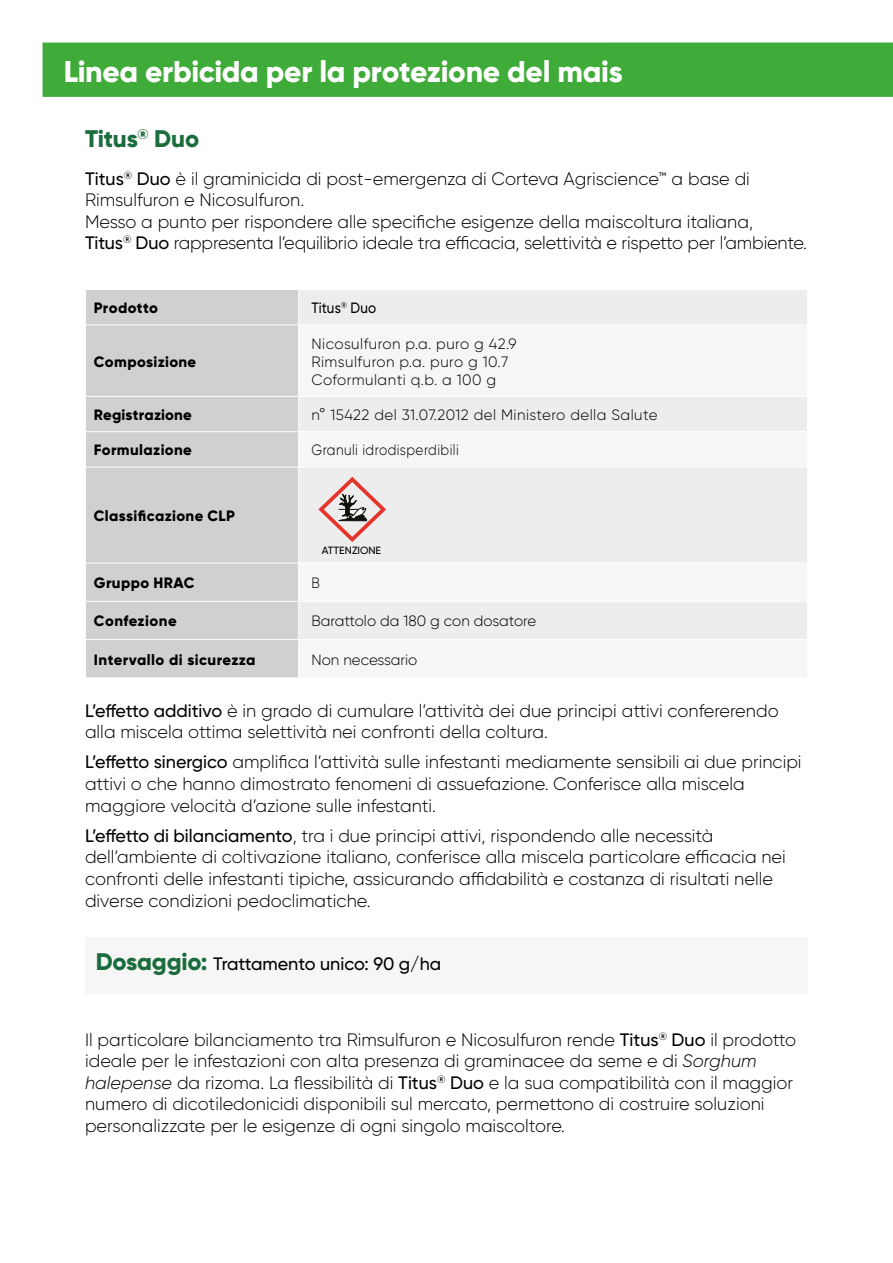
<style>
.page{position:relative;width:893px;height:1263px;background:#fff}
.page>*{position:absolute;margin:0;border:0;box-sizing:border-box;transform-origin:0 0}
.t1{font:800 30px "Gilroy";letter-spacing:-.01em;color:#fff}
.t2{font:800 24px "Gilroy";letter-spacing:-.005em;color:#1a6c3c}
.t3{font:300 18px/21.6px "Gilroy";color:#000}
.t4{font:500 18px "Gilroy";color:#000}
.t5{font:300 15px/18px "Gilroy";letter-spacing:.03em;color:#000}
.t6{font:800 15px "Gilroy";letter-spacing:.025em;color:#000}
.t7{font:300 15px "Gilroy";color:#000}
.t8{font:300 15px "Gilroy";letter-spacing:.03em;color:#000;scale:.9 1}
.t9{font:500 15px "Gilroy";letter-spacing:.005em;color:#000;scale:.9 1}
.t10{font:500 10.5px "Gilroy";color:#000}
.s1{font-weight:500}
.s2{font-weight:800;font-size:24px;color:#1a6c3c}
.s3{font-style:italic}
</style>
<div class="page">
<div style="left:85px;top:937px;width:723px;height:56px;background:#f6f6f6"></div>
<div style="left:43px;top:43px;width:850px;height:54px;background:#3fab39"></div>
<div style="left:86px;top:290px;width:212px;height:387px;background:#d0d0d0"></div>
<div style="left:299px;top:290px;width:508px;height:34px;background:#ededed"></div>
<svg style="left:299px;top:397px;width:508px;height:242px;fill:#ededed"></svg>
<hr style="left:85px;top:325px;width:214px;height:1px;background:#fff">
<hr style="left:85px;top:396px;width:214px;height:1px;background:#fff">
<hr style="left:85px;top:431px;width:214px;height:1px;background:#fff">
<hr style="left:299px;top:431px;width:509px;height:1px;background:#fff">
<hr style="left:85px;top:467px;width:214px;height:1px;background:#fff">
<hr style="left:299px;top:467px;width:509px;height:1px;background:#fff">
<hr style="left:85px;top:563px;width:214px;height:1px;background:#fff">
<hr style="left:299px;top:563px;width:509px;height:1px;background:#fff">
<hr style="left:85px;top:601px;width:214px;height:1px;background:#fff">
<hr style="left:299px;top:601px;width:509px;height:1px;background:#fff">
<hr style="left:85px;top:639px;width:214px;height:1px;background:#fff">
<svg style="left:318px;top:477px;width:68px;height:65px"></svg>
<h1 class="t1" style="left:64px;top:52px;width:560px">Linea erbicida per la protezione del mais</h1>
<h2 class="t2" style="left:85px;top:123px;width:116px">Titus<sup>®</sup> Duo</h2>
<p class="t3" style="left:85px;top:167px;width:724px"><span class="s1">Titus</span><sup>®</sup> <span class="s1">Duo</span> è il graminicida di post-emergenza di Corteva Agriscience™ a base di Rimsulfuron e Nicosulfuron.<br>Messo a punto per rispondere alle specifiche esigenze della maiscoltura italiana,<br><span class="s1">Titus</span><sup>®</sup> <span class="s1">Duo</span> rappresenta l’equilibrio ideale tra efficacia, selettività e rispetto per l’ambiente.</p>
<p class="t6" style="left:94px;top:299px;width:66px">Prodotto</p>
<p class="t9" style="left:311px;top:299px;width:73px">Titus<sup>®</sup> Duo</p>
<p class="t6" style="left:94px;top:352px;width:104px">Composizione</p>
<p class="t5" style="left:311px;top:334px;width:207px">Nicosulfuron p.a. puro g 42.9<br>Rimsulfuron p.a. puro g 10.7<br>Coformulanti q.b. a 100 g</p>
<p class="t6" style="left:94px;top:405px;width:100px">Registrazione</p>
<p class="t5" style="left:311px;top:406px;width:348px">n° 15422 del 31.07.2012 del Ministero della Salute</p>
<p class="t6" style="left:94px;top:441px;width:99px">Formulazione</p>
<p class="t8" style="left:311px;top:441px;width:165px">Granuli idrodisperdibili</p>
<p class="t6" style="left:94px;top:506px;width:142px">Classificazione CLP</p>
<p class="t10" style="left:322px;top:544px;width:61px">ATTENZIONE</p>
<p class="t6" style="left:94px;top:573px;width:102px">Gruppo HRAC</p>
<p class="t8" style="left:311px;top:574px;width:11px">B</p>
<p class="t6" style="left:94px;top:612px;width:84px">Confezione</p>
<p class="t7" style="left:311px;top:612px;width:226px">Barattolo da 180 g con dosatore</p>
<p class="t6" style="left:94px;top:650px;width:163px">Intervallo di sicurezza</p>
<p class="t7" style="left:311px;top:650px;width:107px">Non necessario</p>
<p class="t3" style="left:85px;top:699px;width:695px"><span class="s1">L’effetto additivo</span> è in grado di cumulare l’attività dei due principi attivi confererendo alla miscela ottima selettività nei confronti della coltura.</p>
<p class="t3" style="left:85px;top:751px;width:718px"><span class="s1">L’effetto sinergico</span> amplifica l’attività sulle infestanti mediamente sensibili ai due principi attivi o che hanno dimostrato fenomeni di assuefazione. Conferisce alla miscela maggiore velocità d’azione sulle infestanti.</p>
<p class="t3" style="left:85px;top:824px;width:702px"><span class="s1">L’effetto di bilanciamento</span>, tra i due principi attivi, rispondendo alle necessità dell’ambiente di coltivazione italiano, conferisce alla miscela particolare efficacia nei confronti delle infestanti tipiche, assicurando affidabilità e costanza di risultati nelle diverse condizioni pedoclimatiche.</p>
<p class="t4" style="left:96px;top:953px;width:347px"><span class="s2">Dosaggio:</span> Trattamento unico: 90 g/ha</p>
<p class="t3" style="left:85px;top:1028px;width:713px">Il particolare bilanciamento tra Rimsulfuron e Nicosulfuron rende <span class="s1">Titus</span><sup>®</sup> <span class="s1">Duo</span> il prodotto ideale per le infestazioni con alta presenza di graminacee da seme e di <span class="s3">Sorghum halepense</span> da rizoma. La flessibilità di <span class="s1">Titus</span><sup>®</sup> <span class="s1">Duo</span> e la sua compatibilità con il maggior numero di dicotiledonicidi disponibili sul mercato, permettono di costruire soluzioni personalizzate per le esigenze di ogni singolo maiscoltore.</p>
</div>
